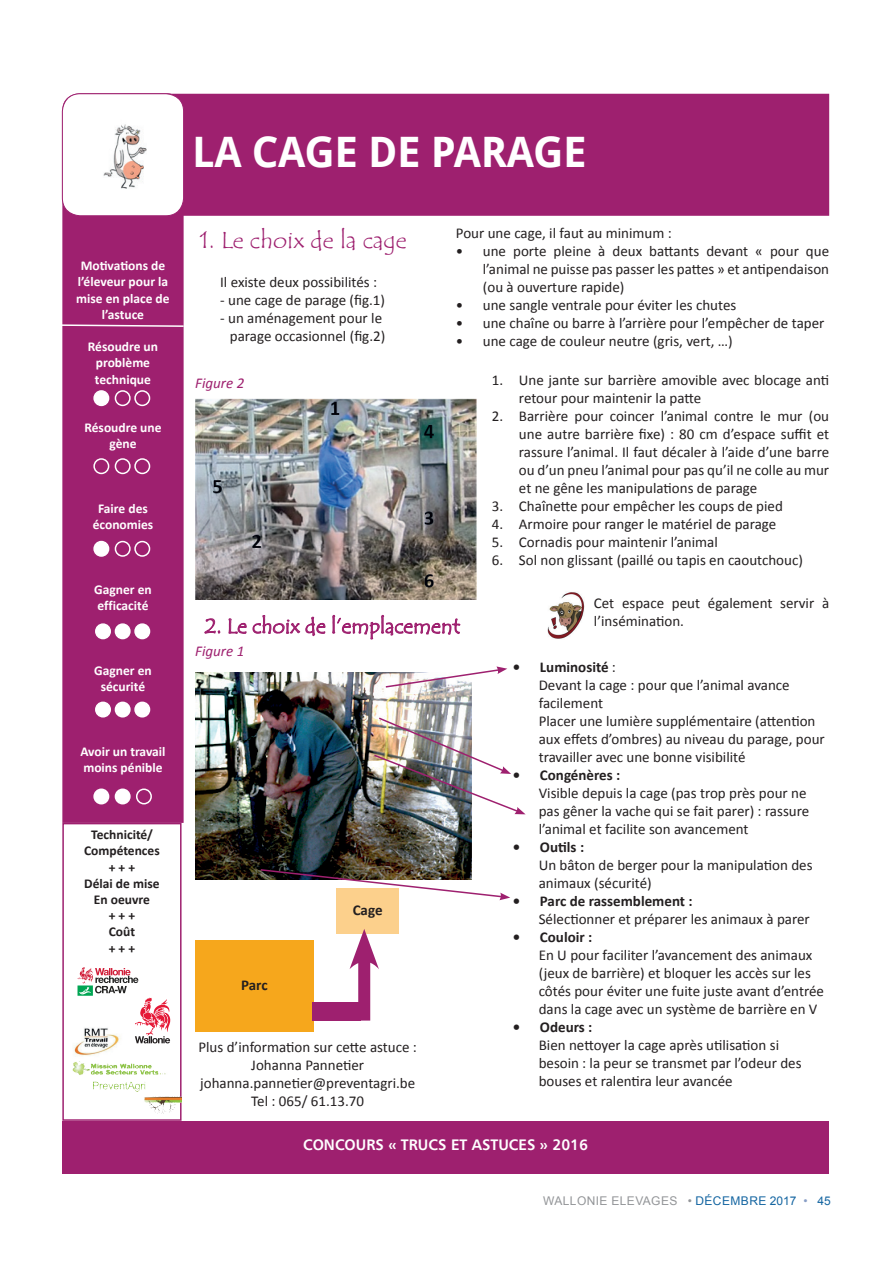
<style>
.page{position:relative;width:893px;height:1263px;background:#fff}
.page>*{position:absolute;margin:0;border:0;box-sizing:border-box;transform-origin:0 0}
.t1{font:700 42px "Droid Sans";letter-spacing:-.01em;color:#fff}
.t2{font:24px "Tempus Sans ITC";color:#9e206f}
.t3{font:21px "Tempus Sans ITC";color:#9e206f}
.t4{font:15px/18px "Calibri";color:#231f20}
.t5{font:700 15px "Calibri";color:#231f20}
.t6{font:15px "Humanist 777 BT Bold B";color:#fff}
.t7{font:italic 15px "Calibri";color:#9e206f}
.t8{font:700 13.5px/16.2px "Calibri";color:#fff;text-align:center}
.t9{font:700 13.5px/16.2px "Calibri";color:#231f20;text-align:center}
.t10{font:12px "Arial";letter-spacing:.035em;color:#939598}
.s1{font-weight:700}
.s2{color:#1465a1}
.s3{color:#889ec6}
</style>
<div class="page">
<div style="left:62px;top:823px;width:120px;height:298px;border:2px solid #9e206f"></div>
<div style="left:62px;top:1121px;width:767px;height:53px;background:#9e206f"></div>
<div style="left:62px;top:93px;width:122px;height:730px;background:#9e206f"></div>
<div style="left:170px;top:94px;width:659px;height:122px;background:#9e206f"></div>
<div style="left:62px;top:94px;width:122px;height:122px;background:#fff;border-radius:18px"></div>
<div style="left:62px;top:94px;width:122px;height:122px;border:1px solid #9e206f;border-radius:18px"></div>
<svg style="left:62px;top:324px;width:122px;height:4px"></svg>
<div style="left:94px;top:391px;width:15px;height:14px;background:#fff;border-radius:50%"></div>
<div style="left:93px;top:390px;width:16px;height:16px;border:2px solid #fff;border-radius:50%"></div>
<div style="left:115px;top:390px;width:16px;height:16px;border:2px solid #fff;border-radius:50%"></div>
<div style="left:134px;top:390px;width:16px;height:16px;border:2px solid #fff;border-radius:50%"></div>
<div style="left:93px;top:458px;width:16px;height:16px;border:2px solid #fff;border-radius:50%"></div>
<div style="left:115px;top:458px;width:16px;height:16px;border:2px solid #fff;border-radius:50%"></div>
<div style="left:134px;top:458px;width:16px;height:16px;border:2px solid #fff;border-radius:50%"></div>
<div style="left:94px;top:541px;width:15px;height:15px;background:#fff;border-radius:50%"></div>
<div style="left:93px;top:541px;width:16px;height:16px;border:2px solid #fff;border-radius:50%"></div>
<div style="left:115px;top:541px;width:16px;height:16px;border:2px solid #fff;border-radius:50%"></div>
<div style="left:134px;top:541px;width:16px;height:16px;border:2px solid #fff;border-radius:50%"></div>
<div style="left:96px;top:624px;width:14px;height:15px;background:#fff;border-radius:50%"></div>
<div style="left:95px;top:623px;width:16px;height:16px;border:2px solid #fff;border-radius:50%"></div>
<div style="left:115px;top:624px;width:15px;height:15px;background:#fff;border-radius:50%"></div>
<div style="left:115px;top:623px;width:16px;height:16px;border:2px solid #fff;border-radius:50%"></div>
<div style="left:135px;top:624px;width:15px;height:15px;background:#fff;border-radius:50%"></div>
<div style="left:134px;top:623px;width:16px;height:16px;border:2px solid #fff;border-radius:50%"></div>
<div style="left:96px;top:702px;width:14px;height:15px;background:#fff;border-radius:50%"></div>
<div style="left:95px;top:702px;width:16px;height:15px;border:2px solid #fff;border-radius:50%"></div>
<div style="left:115px;top:702px;width:15px;height:15px;background:#fff;border-radius:50%"></div>
<div style="left:115px;top:702px;width:16px;height:15px;border:2px solid #fff;border-radius:50%"></div>
<div style="left:135px;top:702px;width:15px;height:15px;background:#fff;border-radius:50%"></div>
<div style="left:134px;top:702px;width:16px;height:15px;border:2px solid #fff;border-radius:50%"></div>
<div style="left:94px;top:789px;width:15px;height:15px;background:#fff;border-radius:50%"></div>
<div style="left:93px;top:788px;width:16px;height:16px;border:2px solid #fff;border-radius:50%"></div>
<div style="left:115px;top:789px;width:15px;height:15px;background:#fff;border-radius:50%"></div>
<div style="left:115px;top:788px;width:16px;height:16px;border:2px solid #fff;border-radius:50%"></div>
<div style="left:136px;top:788px;width:16px;height:16px;border:2px solid #fff;border-radius:50%"></div>
<img style="left:73px;top:1043px;width:44px;height:13px">
<img style="left:103px;top:124px;width:44px;height:65px">
<svg style="left:204px;top:618px;width:17px;height:16px"></svg>
<svg style="left:228px;top:615px;width:98px;height:22px"></svg>
<svg style="left:332px;top:614px;width:129px;height:26px"></svg>
<img style="left:547px;top:592px;width:38px;height:47px">
<img style="left:195px;top:398px;width:281px;height:201px">
<img style="left:195px;top:673px;width:276px;height:207px">
<img style="left:72px;top:1061px;width:110px;height:53px">
<svg style="left:77px;top:967px;width:93px;height:76px"></svg>
<div style="left:195px;top:940px;width:119px;height:92px;background:#f6a71c"></div>
<div style="left:336px;top:888px;width:63px;height:46px;background:#fcd08c"></div>
<div style="left:312px;top:1002px;width:49px;height:18px;background:#9e206f"></div>
<div style="left:358px;top:952px;width:12px;height:68px;background:#9e206f"></div>
<svg style="left:350px;top:929px;width:29px;height:40px"></svg>
<svg style="left:384px;top:666px;width:123px;height:23px"></svg>
<img style="left:373px;top:716px;width:152px;height:98px">
<img style="left:259px;top:868px;width:251px;height:32px">
<p class="t8" style="left:76px;top:257px;width:95px">Motivations de l’éleveur pour la mise en place de l’astuce</p>
<p class="t8" style="left:88px;top:338px;width:72px">Résoudre un problème technique</p>
<p class="t8" style="left:84px;top:419px;width:79px">Résoudre une gène</p>
<p class="t8" style="left:93px;top:500px;width:62px">Faire des économies</p>
<p class="t8" style="left:94px;top:581px;width:59px;text-align:left">Gagner en efficacité</p>
<p class="t8" style="left:94px;top:662px;width:59px">Gagner en sécurité</p>
<p class="t8" style="left:80px;top:743px;width:87px;text-align:left">Avoir un travail moins pénible</p>
<p class="t9" style="left:84px;top:826px;width:77px">Technicité/<br>Compétences + + +<br>Délai de mise<br>En oeuvre<br>+ + +<br>Coût<br>+ + +</p>
<h1 class="t1" style="left:192px;top:124px;width:396px">LA CAGE DE PARAGE</h1>
<p class="t4" style="left:456px;top:223px;width:217px">Pour une cage, il faut au minimum :</p>
<p class="t4" style="left:483px;top:241px;width:348px;text-align:justify;text-indent:-27px">• une porte pleine à deux battants devant « pour que l’animal ne puisse pas passer les pattes » et antipendaison (ou à ouverture rapide)</p>
<p class="t4" style="left:456px;top:295px;width:282px">• une sangle ventrale pour éviter les chutes</p>
<p class="t4" style="left:456px;top:313px;width:370px">• une chaîne ou barre à l’arrière pour l’empêcher de taper</p>
<p class="t4" style="left:456px;top:331px;width:278px">• une cage de couleur neutre (gris, vert, …)</p>
<p class="t4" style="left:519px;top:371px;width:312px;text-indent:-27px">1. Une jante sur barrière amovible avec blocage anti retour pour maintenir la patte</p>
<p class="t4" style="left:519px;top:407px;width:312px;text-align:justify;text-indent:-27px">2. Barrière pour coincer l’animal contre le mur (ou une autre barrière fixe) : 80 cm d’espace suffit et rassure l’animal. Il faut décaler à l’aide d’une barre ou d’un pneu l’animal pour pas qu’il ne colle au mur et ne gêne les manipulations de parage</p>
<p class="t4" style="left:492px;top:497px;width:292px">3. Chaînette pour empêcher les coups de pied</p>
<p class="t4" style="left:492px;top:515px;width:286px">4. Armoire pour ranger le matériel de parage</p>
<p class="t4" style="left:492px;top:533px;width:227px">5. Cornadis pour maintenir l’animal</p>
<p class="t4" style="left:492px;top:551px;width:312px">6. Sol non glissant (paillé ou tapis en caoutchouc)</p>
<p class="t4" style="left:594px;top:594px;width:237px">Cet espace peut également servir à l’insémination.</p>
<h2 class="t2" style="left:200px;top:224px;width:208px">1. Le choix de la cage</h2>
<p class="t4" style="left:220px;top:273px;width:159px">Il existe deux possibilités :</p>
<p class="t4" style="left:220px;top:291px;width:166px">- une cage de parage (fig.1)</p>
<p class="t4" style="left:220px;top:309px;width:167px;text-align:right">- un aménagement pour le parage occasionnel (fig.2)</p>
<p class="t7" style="left:195px;top:373px;width:51px">Figure 2</p>
<h3 class="t3" style="left:205px;top:613px;width:257px">2. Le choix de l’emplacement</h3>
<p class="t7" style="left:195px;top:641px;width:51px">Figure 1</p>
<p class="t5" style="left:241px;top:974px;width:28px">Parc</p>
<p class="t5" style="left:353px;top:899px;width:31px">Cage</p>
<p class="t4" style="left:198px;top:1038px;width:220px;text-align:center">Plus d’information sur cette astuce :<br>Johanna Pannetier johanna.pannetier@preventagri.be<br>Tel : 065/ 61.13.70</p>
<p class="t4" style="left:539px;top:657px;width:288px;text-indent:-26px"><span class="s1">• Luminosité</span> :<br>Devant la cage : pour que l’animal avance facilement<br>Placer une lumière supplémentaire (attention aux effets d’ombres) au niveau du parage, pour travailler avec une bonne visibilité</p>
<p class="t5" style="left:513px;top:764px;width:109px">• Congénères :</p>
<p class="t4" style="left:539px;top:783px;width:272px">Visible depuis la cage (pas trop près pour ne pas gêner la vache qui se fait parer) : rassure l’animal et facilite son avancement</p>
<p class="t5" style="left:513px;top:836px;width:73px">• Outils :</p>
<p class="t4" style="left:539px;top:855px;width:275px">Un bâton de berger pour la manipulation des animaux (sécurité)</p>
<p class="t5" style="left:513px;top:890px;width:181px">• Parc de rassemblement :</p>
<p class="t4" style="left:539px;top:909px;width:273px">Sélectionner et préparer les animaux à parer</p>
<p class="t5" style="left:513px;top:926px;width:81px">• Couloir :</p>
<p class="t4" style="left:539px;top:945px;width:287px">En U pour faciliter l’avancement des animaux (jeux de barrière) et bloquer les accès sur les côtés pour éviter une fuite juste avant d’entrée dans la cage avec un système de barrière en V</p>
<p class="t5" style="left:513px;top:1016px;width:81px">• Odeurs :</p>
<p class="t4" style="left:539px;top:1035px;width:264px">Bien nettoyer la cage après utilisation si besoin : la peur se transmet par l’odeur des bouses et ralentira leur avancée</p>
<p class="t6" style="left:303px;top:1135px;width:286px">CONCOURS « TRUCS ET ASTUCES » 2016</p>
<p class="t10" style="left:543px;top:1192px;width:289px">WALLONIE ELEVAGES • <span class="s2">DÉCEMBRE 2017</span> <span class="s3">•</span> <span class="s2">45</span></p>
</div>
